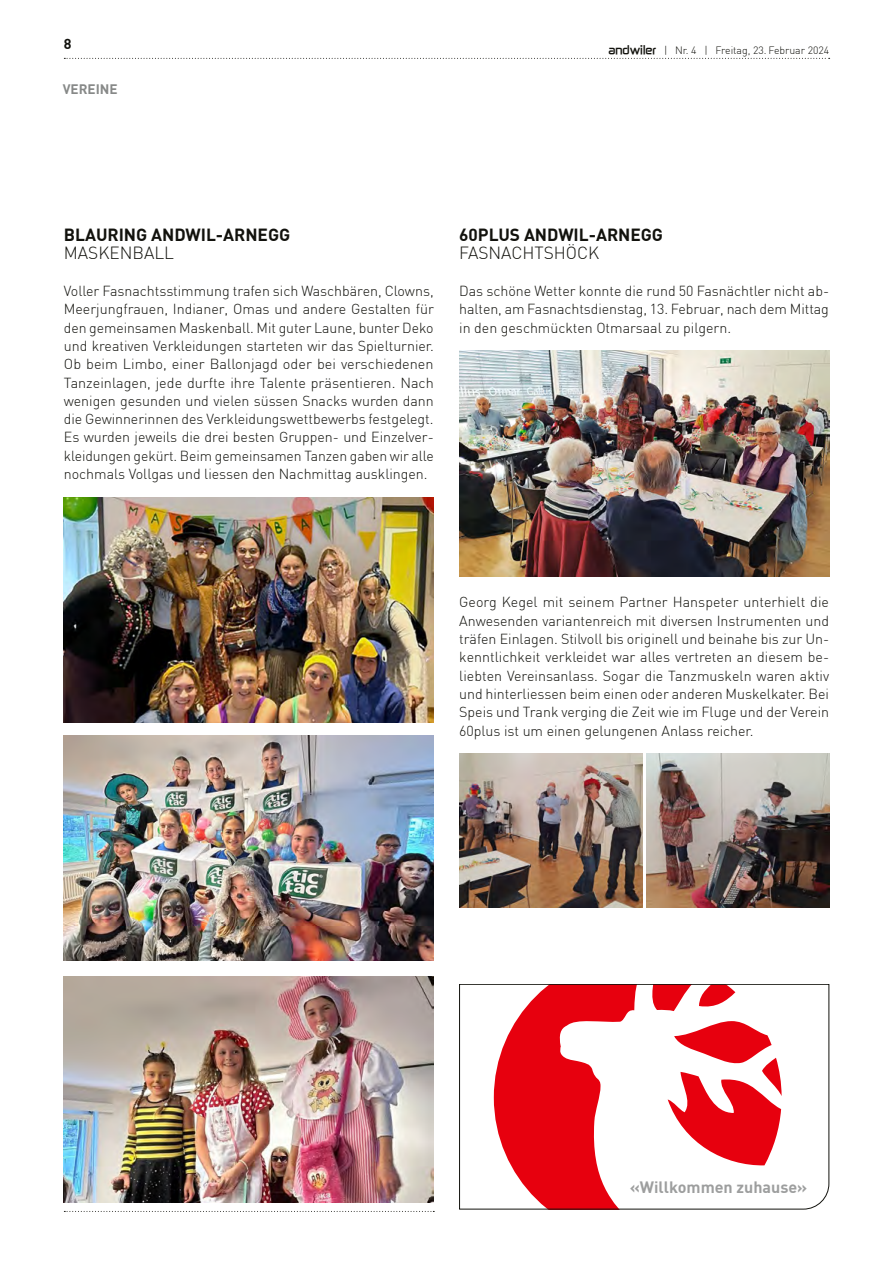
<style>
.page{position:relative;width:893px;height:1263px;background:#fff}
.page>*{position:absolute;margin:0;border:0;box-sizing:border-box;transform-origin:0 0}
.t1{font:700 17.25px "DIN";color:#12120d}
.t2{font:300 17.25px "DIN";color:#12120d}
.t3{font:700 16.2px "DIN";color:#9d9e9e}
.t4{font:300 14.25px/18.3px "DIN";color:#12120d;text-align:justify}
.t5{font:700 14.25px "DIN";color:#12120d}
.t6{font:700 13.5px "DIN";color:#878988}
.t7{font:300 10.5px "DIN";color:#12120d}
.s1{font-family:"Zekton";font-weight:700}
</style>
<div class="page">
<svg style="left:64px;top:58px;width:766px;height:1px"></svg>
<svg style="left:64px;top:1211px;width:370px;height:1px"></svg>
<img style="left:459px;top:351px;width:370px;height:225px">
<img style="left:459px;top:754px;width:183px;height:153px">
<img style="left:646px;top:754px;width:183px;height:153px">
<img style="left:64px;top:497px;width:370px;height:226px">
<img style="left:64px;top:735px;width:370px;height:226px">
<img style="left:64px;top:977px;width:370px;height:225px">
<svg style="left:459px;top:984px;width:370px;height:225px"></svg>
<p class="t5" style="left:64px;top:35px;width:9px">8</p>
<p class="t6" style="left:63px;top:81px;width:56px">VEREINE</p>
<p class="t7" style="left:608px;top:44px;width:222px"><span class="s1">andwiler</span> | Nr. 4 | Freitag, 23. Februar 2024</p>
<p class="t1" style="left:64px;top:223px;width:228px">BLAURING ANDWIL-ARNEGG</p>
<p class="t2" style="left:64px;top:242px;width:112px">MASKENBALL</p>
<p class="t4" style="left:64px;top:282px;width:372px">Voller Fasnachtsstimmung trafen sich Waschbären, Clowns, Meerjungfrauen, Indianer, Omas und andere Gestalten für den gemeinsamen Maskenball. Mit guter Laune, bunter Deko und kreativen Verkleidungen starteten wir das Spielturnier.<br>Ob beim Limbo, einer Ballonjagd oder bei verschiedenen Tanzeinlagen, jede durfte ihre Talente präsentieren. Nach wenigen gesunden und vielen süssen Snacks wurden dann die Gewinnerinnen des Verkleidungswettbewerbs festgelegt.<br>Es wurden jeweils die drei besten Gruppen- und Einzelver&shy;kleidungen gekürt. Beim gemeinsamen Tanzen gaben wir alle nochmals Vollgas und liessen den Nachmittag ausklingen.</p>
<p class="t1" style="left:459px;top:223px;width:205px">60PLUS ANDWIL-ARNEGG</p>
<p class="t2" style="left:459px;top:242px;width:142px">FASNACHTSHÖCK</p>
<p class="t4" style="left:459px;top:282px;width:371px">Das schöne Wetter konnte die rund 50 Fasnächtler nicht ab&shy;halten, am Fasnachtsdienstag, 13. Februar, nach dem Mittag in den geschmückten Otmarsaal zu pilgern.</p>
<p class="t4" style="left:459px;top:593px;width:372px">Georg Kegel mit seinem Partner Hanspeter unterhielt die Anwesenden variantenreich mit diversen Instrumenten und träfen Einlagen. Stilvoll bis originell und beinahe bis zur Un&shy;kenntlichkeit verkleidet war alles vertreten an diesem be&shy;liebten Vereinsanlass. Sogar die Tanzmuskeln waren aktiv und hinterliessen beim einen oder anderen Muskelkater. Bei Speis und Trank verging die Zeit wie im Fluge und der Verein 60plus ist um einen gelungenen Anlass reicher.</p>
<p class="t3" style="left:630px;top:1177px;width:179px">«Willkommen zuhause»</p>
</div>
